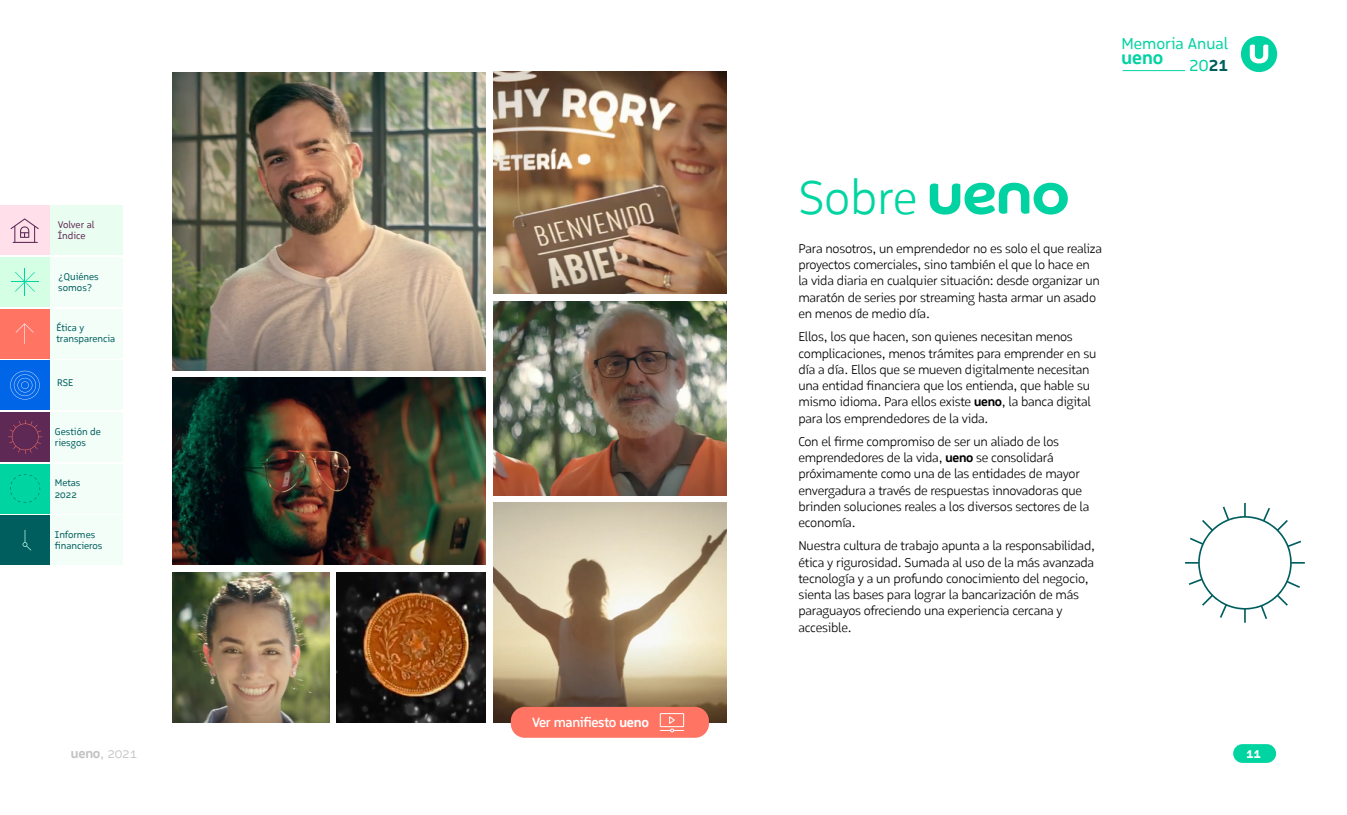
<style>
.page{position:relative;width:1347px;height:815px;background:#fff}
.page>*{position:absolute;margin:0;border:0;box-sizing:border-box;transform-origin:0 0}
.t1{font:300 48.75px "Ueno Logical";letter-spacing:-.005em;color:#00d5a2}
.t2{font:700 19.12px "Ueno Logical";color:#00d2a2}
.t3{font:16.38px "Ueno Logical";color:#00d2a2}
.t4{font:16.25px "Ueno Logical";color:#00d2a2;scale:1.08 1}
.t5{font:500 13.88px "Ueno Logical";letter-spacing:-.02em;color:#fff}
.t6{font:300 13.75px "Ueno Logical";color:#c3c3c3}
.t7{font:700 13.75px "Ueno Logical";color:#fff}
.t8{font:300 13.12px/16.2px "Ueno Logical";letter-spacing:-.02em;color:#000}
.t9{font:10px/11.2px "Ueno Logical";color:#005e5e}
.t10{font:10px/11.2px "Ueno Logical";color:#5e2a55}
.s1{font-weight:700}
.s2{font-weight:700;color:#005e5e}
</style>
<div class="page">
<hr style="left:1122px;top:70px;width:63px;height:1px;background:#00d5a2">
<svg style="left:1241px;top:36px;width:36px;height:36px"></svg>
<div style="left:1233px;top:744px;width:43px;height:19px;background:#00d5a2;border-radius:9px"></div>
<div style="left:49px;top:205px;width:74px;height:50px;background:#eafdf1"></div>
<div style="left:0;top:205px;width:49px;height:50px;background:#ffdfe9"></div>
<svg style="left:11px;top:218px;width:28px;height:25px"></svg>
<div style="left:50px;top:361px;width:73px;height:49px;background:#f4fef8"></div>
<div style="left:0;top:361px;width:50px;height:49px;background:#0066e7"></div>
<svg style="left:10px;top:371px;width:30px;height:29px"></svg>
<div style="left:50px;top:257px;width:73px;height:49px;background:#f4fef8"></div>
<div style="left:0;top:257px;width:50px;height:49px;background:#d4ffe5"></div>
<svg style="left:11px;top:268px;width:28px;height:28px"></svg>
<div style="left:50px;top:412px;width:73px;height:49px;background:#f4fef8"></div>
<div style="left:0;top:412px;width:50px;height:49px;background:#5e2a55"></div>
<svg style="left:8px;top:420px;width:34px;height:34px"></svg>
<div style="left:49px;top:464px;width:74px;height:49px;background:#f4fef8"></div>
<div style="left:0;top:464px;width:49px;height:49px;background:#00d5a2"></div>
<svg style="left:10px;top:474px;width:30px;height:29px"></svg>
<div style="left:50px;top:309px;width:73px;height:49px;background:#f4fef8"></div>
<div style="left:0;top:309px;width:50px;height:49px;background:#ff7463"></div>
<svg style="left:16px;top:323px;width:18px;height:21px"></svg>
<div style="left:50px;top:516px;width:73px;height:49px;background:#f4fef8"></div>
<div style="left:0;top:516px;width:50px;height:49px;background:#005e5e"></div>
<svg style="left:23px;top:530px;width:8px;height:21px"></svg>
<svg style="left:1185px;top:503px;width:119px;height:120px"></svg>
<img style="left:173px;top:72px;width:313px;height:299px">
<img style="left:173px;top:572px;width:156px;height:150px">
<img style="left:336px;top:572px;width:150px;height:150px">
<img style="left:493px;top:71px;width:233px;height:223px">
<img style="left:173px;top:378px;width:313px;height:187px">
<img style="left:493px;top:502px;width:233px;height:220px">
<img style="left:493px;top:301px;width:233px;height:194px">
<svg style="left:929px;top:183px;width:138px;height:32px"></svg>
<div style="left:511px;top:707px;width:198px;height:31px;background:#ff7463;border-radius:14px"></div>
<svg style="left:660px;top:713px;width:24px;height:19px"></svg>
<p class="t10" style="left:58px;top:219px;width:38px">Volver al<br>Índice</p>
<p class="t9" style="left:58px;top:271px;width:42px">¿Quiénes somos?</p>
<p class="t9" style="left:57px;top:322px;width:60px">Ética y transparencia</p>
<p class="t9" style="left:57px;top:377px;width:18px">RSE</p>
<p class="t9" style="left:55px;top:426px;width:47px">Gestión de riesgos</p>
<p class="t9" style="left:55px;top:477px;width:27px">Metas<br>2022</p>
<p class="t9" style="left:55px;top:529px;width:49px">Informes financieros</p>
<p class="t5" style="left:532px;top:713px;width:118px">Ver manifiesto <span class="s1">ueno</span></p>
<p class="t3" style="left:1121px;top:33px;width:108px">Memoria Anual</p>
<h2 class="t2" style="left:1121px;top:45px;width:43px">ueno</h2>
<p class="t4" style="left:1189px;top:56px;width:38px">20<span class="s2">21</span></p>
<h1 class="t1" style="left:798px;top:168px;width:120px">Sobre</h1>
<p class="t8" style="left:798px;top:240px;width:305px">Para nosotros, un emprendedor no es solo el que realiza proyectos comerciales, sino también el que lo hace en la vida diaria en cualquier situación: desde organizar un maratón de series por streaming hasta armar un asado en menos de medio día.</p>
<p class="t8" style="left:798px;top:329px;width:299px">Ellos, los que hacen, son quienes necesitan menos complicaciones, menos trámites para emprender en su día a día. Ellos que se mueven digitalmente necesitan una entidad financiera que los entienda, que hable su mismo idioma. Para ellos existe <span class="s1">ueno</span>, la banca digital para los emprendedores de la vida.</p>
<p class="t8" style="left:798px;top:433px;width:292px">Con el firme compromiso de ser un aliado de los emprendedores de la vida, <span class="s1">ueno</span> se consolidará próximamente como una de las entidades de mayor envergadura a través de respuestas innovadoras que brinden soluciones reales a los diversos sectores de la economía.</p>
<p class="t8" style="left:798px;top:538px;width:298px">Nuestra cultura de trabajo apunta a la responsabilidad, ética y rigurosidad. Sumada al uso de la más avanzada tecnología y a un profundo conocimiento del negocio, sienta las bases para lograr la bancarización de más paraguayos ofreciendo una experiencia cercana y accesible.</p>
<p class="t6" style="left:71px;top:745px;width:68px"><span class="s1">ueno</span>, 2021</p>
<p class="t7" style="left:1246px;top:744px;width:17px">11</p>
</div>
